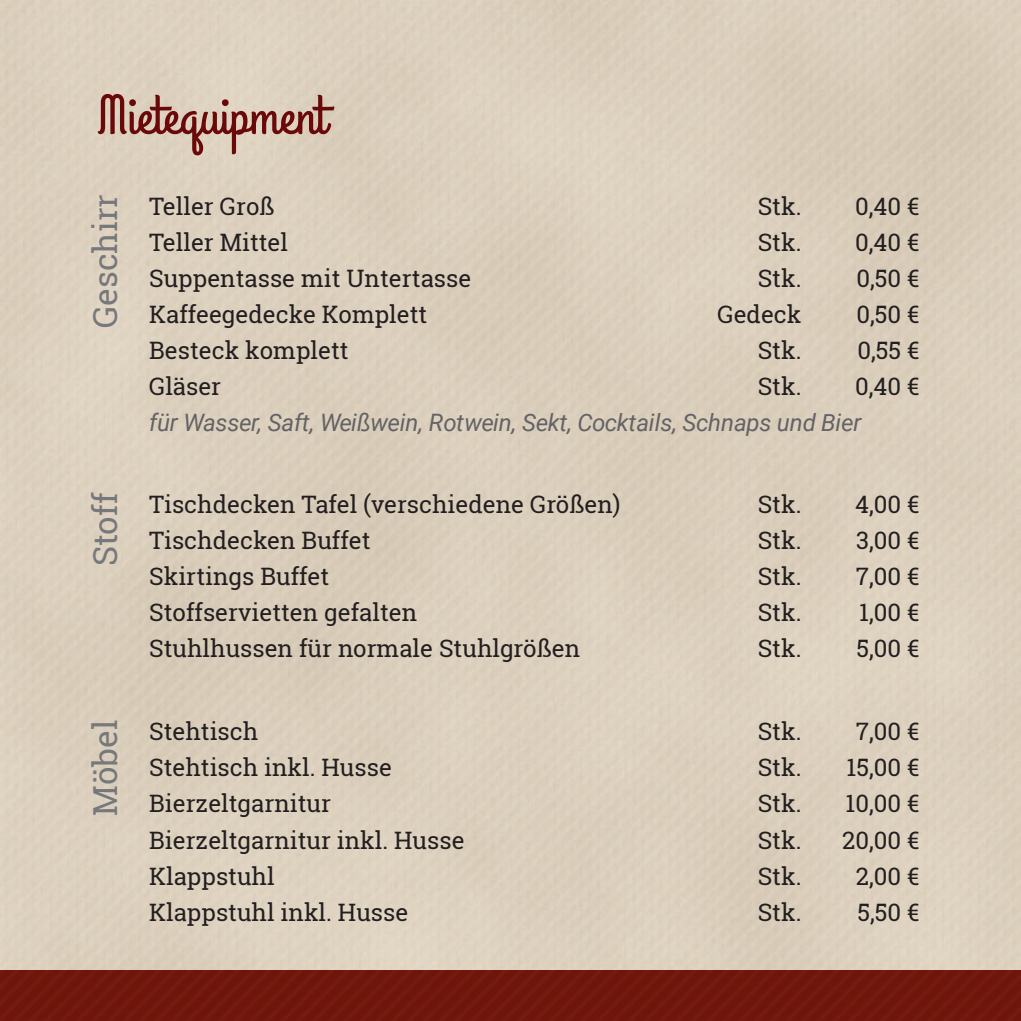
<style>
.page{position:relative;width:1021px;height:1021px;background:#fff}
.page>*{position:absolute;margin:0;border:0;box-sizing:border-box;transform-origin:0 0}
.t1{font:55.2px "Grand Hotel";color:#6a090a}
.t2{font:33px "Roboto Slab";color:#76787b}
.t3{font:24px/36px "Roboto Slab";color:#231f20;text-align:justify}
.t4{font:italic 24px "Roboto";letter-spacing:-.015em;color:#636366}
</style>
<div class="page">
<div style="left:0;top:970px;width:1020px;height:50px;background:#70160c"></div>
<h1 class="t1" style="left:97px;top:80px;width:230px">Mietequipment</h1>
<h2 class="t2" style="left:82px;top:328px;width:136px;rotate:-90deg">Geschirr</h2>
<p class="t3" style="left:149px;top:187px;width:324px;text-align:left">Teller Groß<br>Teller Mittel<br>Suppentasse mit Untertasse<br>Kaffeegedecke Komplett<br>Besteck komplett<br>Gläser</p>
<p class="t4" style="left:149px;top:413px;width:713px">für Wasser, Saft, Weißwein, Rotwein, Sekt, Cocktails, Schnaps und Bier</p>
<p class="t3" style="left:717px;top:187px;width:85px;text-align:right">Stk.<br>Stk.<br>Stk.<br>Gedeck<br>Stk.<br>Stk.</p>
<p class="t3" style="left:855px;top:187px;width:66px">0,40 € 0,40 € 0,50 € 0,50 € 0,55 € 0,40 €</p>
<h2 class="t2" style="left:82px;top:566px;width:75px;rotate:-90deg">Stoff</h2>
<p class="t3" style="left:149px;top:486px;width:473px;text-align:left">Tischdecken Tafel (verschiedene Größen)<br>Tischdecken Buffet<br>Skirtings Buffet<br>Stoffservietten gefalten<br>Stuhlhussen für normale Stuhlgrößen</p>
<p class="t3" style="left:757px;top:486px;width:45px">Stk.<br>Stk.<br>Stk.<br>Stk.<br>Stk.</p>
<p class="t3" style="left:855px;top:486px;width:66px">4,00 € 3,00 € 7,00 € 1,00 € 5,00 €</p>
<h2 class="t2" style="left:82px;top:816px;width:98px;rotate:-90deg">Möbel</h2>
<p class="t3" style="left:149px;top:713px;width:317px;text-align:left">Stehtisch<br>Stehtisch inkl. Husse<br>Bierzeltgarnitur<br>Bierzeltgarnitur inkl. Husse<br>Klappstuhl<br>Klappstuhl inkl. Husse</p>
<p class="t3" style="left:757px;top:713px;width:45px">Stk.<br>Stk.<br>Stk.<br>Stk.<br>Stk.<br>Stk.</p>
<p class="t3" style="left:842px;top:713px;width:79px;text-align:right">7,00 €<br>15,00 €<br>10,00 €<br>20,00 €<br>2,00 €<br>5,50 €</p>
</div>
